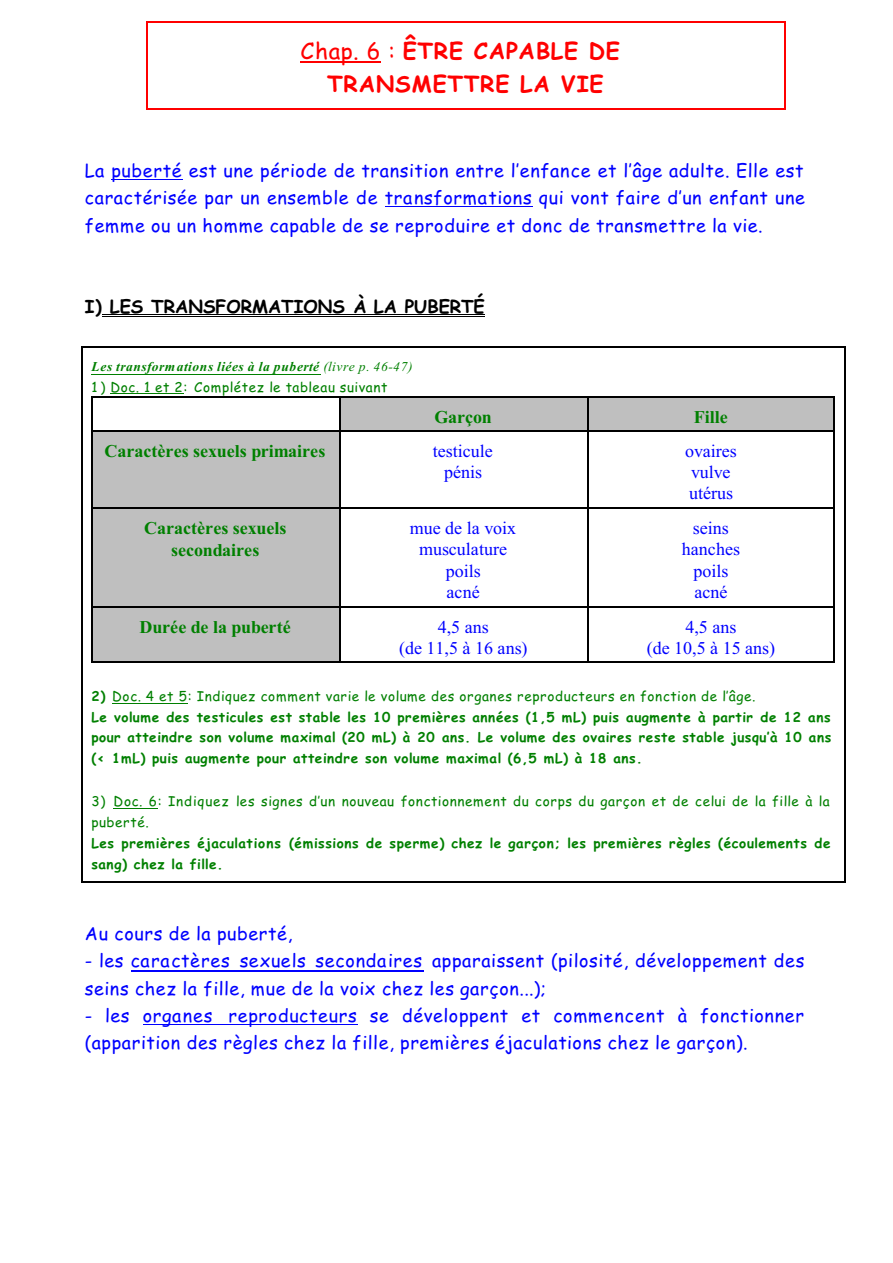
<style>
.page{position:relative;width:893px;height:1263px;background:#fff}
.page>*{position:absolute;margin:0;border:0;box-sizing:border-box;transform-origin:0 0}
.t1{font:700 22.5px/33.3px "Comic Sans MS";letter-spacing:.035em;color:#f00;text-align:center}
.t2{font:italic 18px/27.3px "Comic Sans MS";letter-spacing:.035em;color:#00f}
.t3{font:18px/21.3px "Times New Roman";color:#00f;text-align:center}
.t4{font:700 18px/21.3px "Times New Roman";color:#008000;text-align:center}
.t5{font:700 18px "Comic Sans MS";color:#000}
.t6{font:700 13.5px/20.9px "Comic Sans MS";letter-spacing:.04em;color:#008000}
.t7{font:italic 13.5px/21.3px "Comic Sans MS";letter-spacing:.045em;color:#008000}
.t8{font:italic 700 13.5px "Times New Roman";letter-spacing:.035em;color:#008000}
.s1{font-weight:400}
.s2{font-weight:400;font-style:italic}
</style>
<div class="page">
<hr style="left:301px;top:62px;width:80px;height:1px;background:#f00">
<hr style="left:146px;top:22px;width:1px;height:87px;background:#f00">
<hr style="left:785px;top:22px;width:1px;height:87px;background:#f00">
<hr style="left:146px;top:22px;width:640px;height:1px;background:#f00">
<hr style="left:146px;top:108px;width:640px;height:1px;background:#f00">
<hr style="left:111px;top:179px;width:72px;height:1px;background:#00f">
<hr style="left:385px;top:206px;width:148px;height:1px;background:#00f">
<hr style="left:102px;top:314px;width:383px;height:1px;background:#000">
<hr style="left:102px;top:316px;width:383px;height:1px;background:#000">
<hr style="left:131px;top:970px;width:292px;height:1px;background:#00f">
<hr style="left:143px;top:1024px;width:215px;height:1px;background:#00f">
<hr style="left:91px;top:396px;width:2px;height:34px;background:#000">
<hr style="left:91px;top:396px;width:248px;height:1px;background:#000">
<div style="left:339px;top:396px;width:248px;height:34px;background:#bfbfbf"></div>
<hr style="left:339px;top:396px;width:1px;height:34px;background:#000">
<hr style="left:339px;top:396px;width:248px;height:1px;background:#000">
<div style="left:587px;top:396px;width:248px;height:34px;background:#bfbfbf"></div>
<hr style="left:587px;top:396px;width:1px;height:34px;background:#000">
<hr style="left:834px;top:396px;width:1px;height:34px;background:#000">
<hr style="left:587px;top:396px;width:248px;height:1px;background:#000">
<div style="left:91px;top:430px;width:248px;height:77px;background:#bfbfbf"></div>
<hr style="left:91px;top:430px;width:2px;height:77px;background:#000">
<hr style="left:91px;top:430px;width:248px;height:2px;background:#000">
<hr style="left:339px;top:430px;width:1px;height:77px;background:#000">
<hr style="left:339px;top:430px;width:248px;height:2px;background:#000">
<hr style="left:587px;top:430px;width:1px;height:77px;background:#000">
<hr style="left:834px;top:430px;width:1px;height:77px;background:#000">
<hr style="left:587px;top:430px;width:248px;height:2px;background:#000">
<div style="left:91px;top:508px;width:248px;height:98px;background:#bfbfbf"></div>
<hr style="left:91px;top:508px;width:2px;height:98px;background:#000">
<hr style="left:91px;top:508px;width:248px;height:1px;background:#000">
<hr style="left:339px;top:508px;width:1px;height:98px;background:#000">
<hr style="left:339px;top:508px;width:248px;height:1px;background:#000">
<hr style="left:587px;top:508px;width:1px;height:98px;background:#000">
<hr style="left:834px;top:508px;width:1px;height:98px;background:#000">
<hr style="left:587px;top:508px;width:248px;height:1px;background:#000">
<div style="left:91px;top:607px;width:248px;height:55px;background:#bfbfbf"></div>
<hr style="left:91px;top:607px;width:2px;height:55px;background:#000">
<hr style="left:91px;top:607px;width:248px;height:1px;background:#000">
<hr style="left:91px;top:661px;width:248px;height:1px;background:#000">
<hr style="left:339px;top:607px;width:1px;height:55px;background:#000">
<hr style="left:339px;top:607px;width:248px;height:1px;background:#000">
<hr style="left:339px;top:661px;width:248px;height:1px;background:#000">
<hr style="left:587px;top:607px;width:1px;height:55px;background:#000">
<hr style="left:834px;top:607px;width:1px;height:55px;background:#000">
<hr style="left:587px;top:607px;width:248px;height:1px;background:#000">
<hr style="left:587px;top:661px;width:248px;height:1px;background:#000">
<hr style="left:91px;top:374px;width:229px;height:1px;background:#008000">
<hr style="left:110px;top:393px;width:74px;height:1px;background:#008000">
<hr style="left:112px;top:703px;width:76px;height:1px;background:#008000">
<hr style="left:114px;top:808px;width:44px;height:1px;background:#008000">
<hr style="left:81px;top:346px;width:1px;height:537px;background:#000">
<hr style="left:844px;top:346px;width:1px;height:537px;background:#000">
<hr style="left:81px;top:346px;width:764px;height:2px;background:#000">
<hr style="left:81px;top:882px;width:764px;height:1px;background:#000">
<p class="t1" style="left:301px;top:36px;width:321px"><span class="s1">Chap. 6 :</span> ÊTRE CAPABLE DE<br>TRANSMETTRE LA VIE</p>
<p class="t2" style="left:85px;top:159px;width:722px;text-align:justify">La puberté est une période de transition entre l’enfance et l’âge adulte. Elle est caractérisée par un ensemble de transformations qui vont faire d’un enfant une femme ou un homme capable de se reproduire et donc de transmettre la vie.</p>
<p class="t5" style="left:85px;top:299px;width:401px">I) LES TRANSFORMATIONS À LA PUBERTÉ</p>
<p class="t8" style="left:91px;top:362px;width:323px">Les transformations liées à la puberté <span class="s1">(livre p. 46-47)</span></p>
<p class="t7" style="left:91px;top:378px;width:297px">1 ) Doc. 1 et 2: Complétez le tableau suivant</p>
<p class="t4" style="left:434px;top:408px;width:59px">Garçon</p>
<p class="t4" style="left:694px;top:408px;width:36px">Fille</p>
<p class="t4" style="left:105px;top:442px;width:222px">Caractères sexuels primaires</p>
<p class="t3" style="left:433px;top:442px;width:61px">testicule pénis</p>
<p class="t3" style="left:685px;top:442px;width:53px;text-align:left">ovaires vulve utérus</p>
<p class="t4" style="left:144px;top:520px;width:144px">Caractères sexuels secondaires</p>
<p class="t3" style="left:410px;top:519px;width:108px">mue de la voix musculature poils<br>acné</p>
<p class="t3" style="left:682px;top:519px;width:60px">seins hanches poils acné</p>
<p class="t4" style="left:139px;top:618px;width:153px">Durée de la puberté</p>
<p class="t3" style="left:399px;top:618px;width:130px">4,5 ans<br>(de 11,5 à 16 ans)</p>
<p class="t3" style="left:647px;top:618px;width:130px">4,5 ans<br>(de 10,5 à 15 ans)</p>
<p class="t6" style="left:91px;top:687px;width:741px">2) <span class="s2">Doc. 4 et 5:</span> <span class="s1">Indiquez comment varie le volume des organes reproducteurs en fonction de l’âge.<br></span>Le volume des testicules est stable les 10 premières années (1,5 mL) puis augmente à partir de 12 ans pour atteindre son volume maximal (20 mL) à 20 ans. Le volume des ovaires reste stable jusqu’à 10 ans (&lt; 1mL) puis augmente pour atteindre son volume maximal (6,5 mL) à 18 ans.</p>
<p class="t7" style="left:91px;top:791px;width:740px">3) Doc. 6: Indiquez les signes d’un nouveau fonctionnement du corps du garçon et de celui de la fille à la puberté.</p>
<p class="t6" style="left:91px;top:834px;width:741px">Les premières éjaculations (émissions de sperme) chez le garçon; les premières règles (écoulements de sang) chez la fille.</p>
<p class="t2" style="left:85px;top:922px;width:209px">Au cours de la puberté,</p>
<p class="t2" style="left:85px;top:949px;width:721px">- les caractères sexuels secondaires apparaissent (pilosité, développement des seins chez la fille, mue de la voix chez les garçon...);</p>
<p class="t2" style="left:85px;top:1004px;width:721px">- les organes reproducteurs se développent et commencent à fonctionner (apparition des règles chez la fille, premières éjaculations chez le garçon).</p>
</div>
